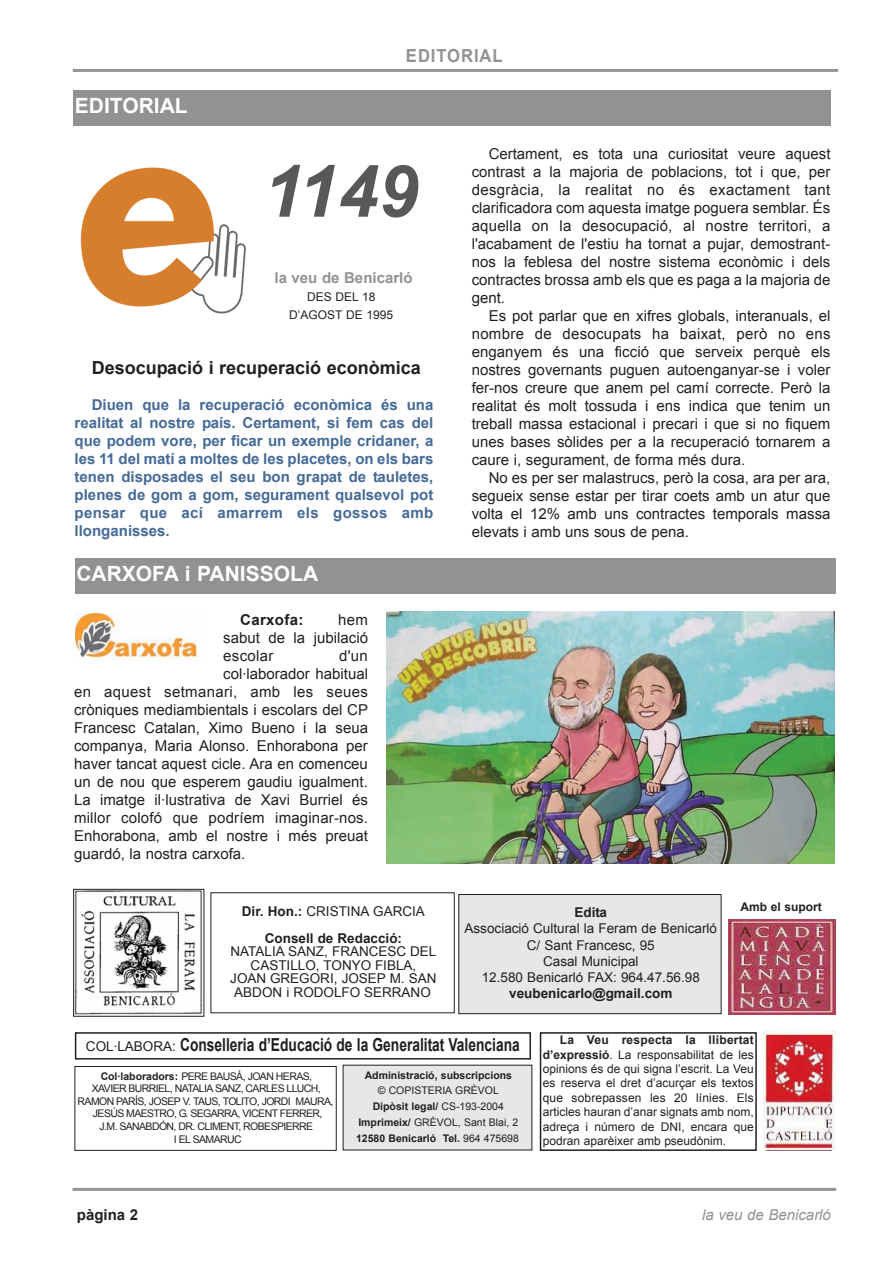
<style>
.page{position:relative;width:893px;height:1263px;background:#fff}
.page>*{position:absolute;margin:0;border:0;box-sizing:border-box;transform-origin:0 0}
.t1{font:italic 700 72px "Arial";color:#57585a}
.t2{font:700 21px "Arial";color:#fff}
.t3{font:700 18px "Arial";color:#231f20;scale:.77 1}
.t4{font:700 18px "Arial";color:#231f20}
.t5{font:700 18px "Arial";letter-spacing:.055em;color:#939191;scale:.92 1}
.t6{font:15px/18px "Arial";color:#231f20;text-align:justify}
.t7{font:700 15px/18px "Arial";letter-spacing:.02em;color:#456a98;text-align:justify}
.t8{font:15px "Arial";letter-spacing:.02em;color:#231f20}
.t9{font:italic 15px "Arial";color:#939191}
.t10{font:700 15px "Arial";color:#939191}
.t11{font:700 15px "Arial";letter-spacing:.02em;color:#231f20}
.t12{font:13.5px/16.2px "Arial";color:#231f20;text-align:center}
.t13{font:700 13.5px/27px "Arial";color:#231f20;text-align:center}
.t14{font:12px/14.4px "Arial";color:#231f20;text-align:center}
.t15{font:700 12px "Arial";color:#231f20}
.t16{font:10.5px/12.6px "Arial";letter-spacing:-.055em;color:#231f20;text-align:center}
.t17{font:10.5px/15.9px "Arial";color:#231f20;text-align:center}
.t18{font:700 10.5px "Arial";color:#231f20}
.s1{font-weight:400}
.s2{font-weight:400;font-size:13.5px}
.s3{font-weight:700}
</style>
<div class="page">
<hr style="left:73px;top:1188px;width:763px;height:3px;background:#939598">
<hr style="left:73px;top:69px;width:765px;height:3px;background:#939598">
<div style="left:73px;top:90px;width:758px;height:35px;background:#939191"></div>
<img style="left:80px;top:167px;width:166px;height:147px">
<div style="left:459px;top:894px;width:262px;height:120px;background:#e6e7e9"></div>
<div style="left:458px;top:894px;width:263px;height:120px;border:1px solid #231f20"></div>
<img style="left:76px;top:891px;width:126px;height:123px">
<img style="left:728px;top:920px;width:107px;height:94px">
<div style="left:343px;top:1065px;width:189px;height:85px;background:#e6e7e9"></div>
<div style="left:75px;top:1066px;width:261px;height:84px;border:1px solid #231f20"></div>
<div style="left:540px;top:1032px;width:217px;height:119px;border:2px solid #231f20"></div>
<div style="left:75px;top:1032px;width:456px;height:27px;border:2px solid #231f20"></div>
<img style="left:763px;top:1030px;width:72px;height:120px">
<div style="left:75px;top:558px;width:760px;height:36px;background:#939191"></div>
<img style="left:76px;top:614px;width:122px;height:45px">
<img style="left:386px;top:611px;width:448px;height:252px">
<h2 class="t2" style="left:75px;top:94px;width:114px">EDITORIAL</h2>
<p class="t5" style="left:406px;top:45px;width:107px">EDITORIAL</p>
<h1 class="t1" style="left:263px;top:152px;width:156px">1149</h1>
<p class="t10" style="left:275px;top:269px;width:139px">la veu de Benicarló</p>
<p class="t14" style="left:289px;top:288px;width:105px;line-height:18px">DES DEL 18<br>D’AGOST DE 1995</p>
<p class="t4" style="left:92px;top:358px;width:331px">Desocupació i recuperació econòmica</p>
<p class="t7" style="left:75px;top:396px;width:360px;text-indent:17px">Diuen que la recuperació econòmica és una realitat al nostre país. Certament, si fem cas del que podem vore, per ficar un exemple cridaner, a les 11 del matí a moltes de les placetes, on els bars tenen disposades el seu bon grapat de tauletes, plenes de gom a gom, segurament qualsevol pot pensar que ací amarrem els gossos amb llonganisses.</p>
<h2 class="t2" style="left:76px;top:562px;width:243px">CARXOFA i PANISSOLA</h2>
<p class="t11" style="left:240px;top:611px;width:65px">Carxofa:</p>
<p class="t6" style="left:223px;top:611px;width:146px;text-indent:115px">hem sabut de la jubilació escolar</p>
<p class="t6" style="left:339px;top:647px;width:30px">d'un</p>
<p class="t6" style="left:223px;top:665px;width:146px">col·laborador habitual</p>
<p class="t8" style="left:74px;top:683px;width:295px">en aquest setmanari, amb les seues</p>
<p class="t6" style="left:74px;top:701px;width:295px">cròniques mediambientals i escolars del CP</p>
<p class="t6" style="left:74px;top:719px;width:295px">Francesc Catalan, Ximo Bueno i la seua</p>
<p class="t6" style="left:74px;top:737px;width:295px">companya, Maria Alonso. Enhorabona per</p>
<p class="t6" style="left:74px;top:755px;width:295px">haver tancat aquest cicle. Ara en comenceu</p>
<p class="t6" style="left:74px;top:773px;width:295px">un de nou que esperem gaudiu igualment.</p>
<p class="t6" style="left:74px;top:791px;width:295px">La imatge il·lustrativa de Xavi Burriel és</p>
<p class="t6" style="left:74px;top:809px;width:296px">millor colofó que podríem imaginar-nos.</p>
<p class="t6" style="left:74px;top:827px;width:295px">Enhorabona, amb el nostre i més preuat</p>
<p class="t6" style="left:74px;top:845px;width:173px">guardó, la nostra carxofa.</p>
<p class="t13" style="left:242px;top:897px;width:185px">Dir. Hon.: <span class="s1">CRISTINA GARCIA<br></span>Consell de Redacció:</p>
<p class="t12" style="left:230px;top:945px;width:208px;line-height:13.5px">NATALIA SANZ, FRANCESC DEL<br>CASTILLO, TONYO FIBLA,<br>JOAN GREGORI, JOSEP M. SAN<br>ABDON i RODOLFO SERRANO</p>
<p class="t6" style="left:472px;top:144px;width:360px;text-indent:17px">Certament, es tota una curiositat veure aquest contrast a la majoria de poblacions, tot i que, per desgràcia, la realitat no és exactament tant clarificadora com aquesta imatge poguera semblar. És aquella on la desocupació, al nostre territori, a l'acabament de l'estiu ha tornat a pujar, demostrant&shy;nos la feblesa del nostre sistema econòmic i dels contractes brossa amb els que es paga a la majoria de gent.</p>
<p class="t6" style="left:472px;top:306px;width:360px;text-indent:17px">Es pot parlar que en xifres globals, interanuals, el nombre de desocupats ha baixat, però no ens enganyem és una ficció que serveix perquè els nostres governants puguen autoenganyar-se i voler fer-nos creure que anem pel camí correcte. Però la realitat és molt tossuda i ens indica que tenim un treball massa estacional i precari i que si no fiquem unes bases sòlides per a la recuperació tornarem a caure i, segurament, de forma més dura.</p>
<p class="t6" style="left:472px;top:468px;width:360px;text-indent:17px">No es per ser malastrucs, però la cosa, ara per ara, segueix sense estar per tirar coets amb un atur que volta el 12% amb uns contractes temporals massa elevats i amb uns sous de pena.</p>
<p class="t13" style="left:574px;top:899px;width:34px">Edita</p>
<p class="t12" style="left:465px;top:920px;width:254px">Associació Cultural la Feram de Benicarló<br>C/ Sant Francesc, 95<br>Casal Municipal<br>12.580 Benicarló FAX: 964.47.56.98</p>
<p class="t13" style="left:509px;top:980px;width:165px">veubenicarlo@gmail.com</p>
<p class="t15" style="left:740px;top:900px;width:83px">Amb el suport</p>
<p class="t3" style="left:86px;top:1034px;width:565px"><span class="s2">COL·LABORA:</span> Conselleria d’Educació de la Generalitat Valenciana</p>
<p class="t16" style="left:78px;top:1070px;width:257px"><span class="s3">Col·laboradors:</span> PERE BAUSÀ, JOAN HERAS,<br>XAVIER BURRIEL, NATALIA SANZ, CARLES LLUCH, RAMON PARÍS, JOSEP V. TAUS, TOLITO, JORDI MAURA, JESÚS MAESTRO, G. SEGARRA, VICENT FERRER,<br>J.M. SANABDÓN, DR. CLIMENT, ROBESPIERRE<br>I EL SAMARUC</p>
<p class="t18" style="left:365px;top:1069px;width:149px">Administració, subscripcions</p>
<p class="t17" style="left:356px;top:1083px;width:164px">© COPISTERIA GRÈVOL<br><span class="s3">Dipòsit legal/</span> CS-193-2004<br><span class="s3">Imprimeix/</span> GRÈVOL, Sant Blai, 2<br><span class="s3">12580 Benicarló Tel.</span> 964 475698</p>
<p class="t14" style="left:543px;top:1033px;width:212px;text-align:justify;text-indent:17px"><span class="s3">La Veu respecta la llibertat d’expressió</span>. La responsabilitat de les opinions és de qui signa l’escrit. La Veu es reserva el dret d’acurçar els textos que sobrepassen les 20 línies. Els articles hauran d’anar signats amb nom, adreça i número de DNI, encara que podran aparèixer amb pseudònim.</p>
<p class="t11" style="left:77px;top:1207px;width:63px">pàgina 2</p>
<p class="t9" style="left:702px;top:1207px;width:130px">la veu de Benicarló</p>
</div>
